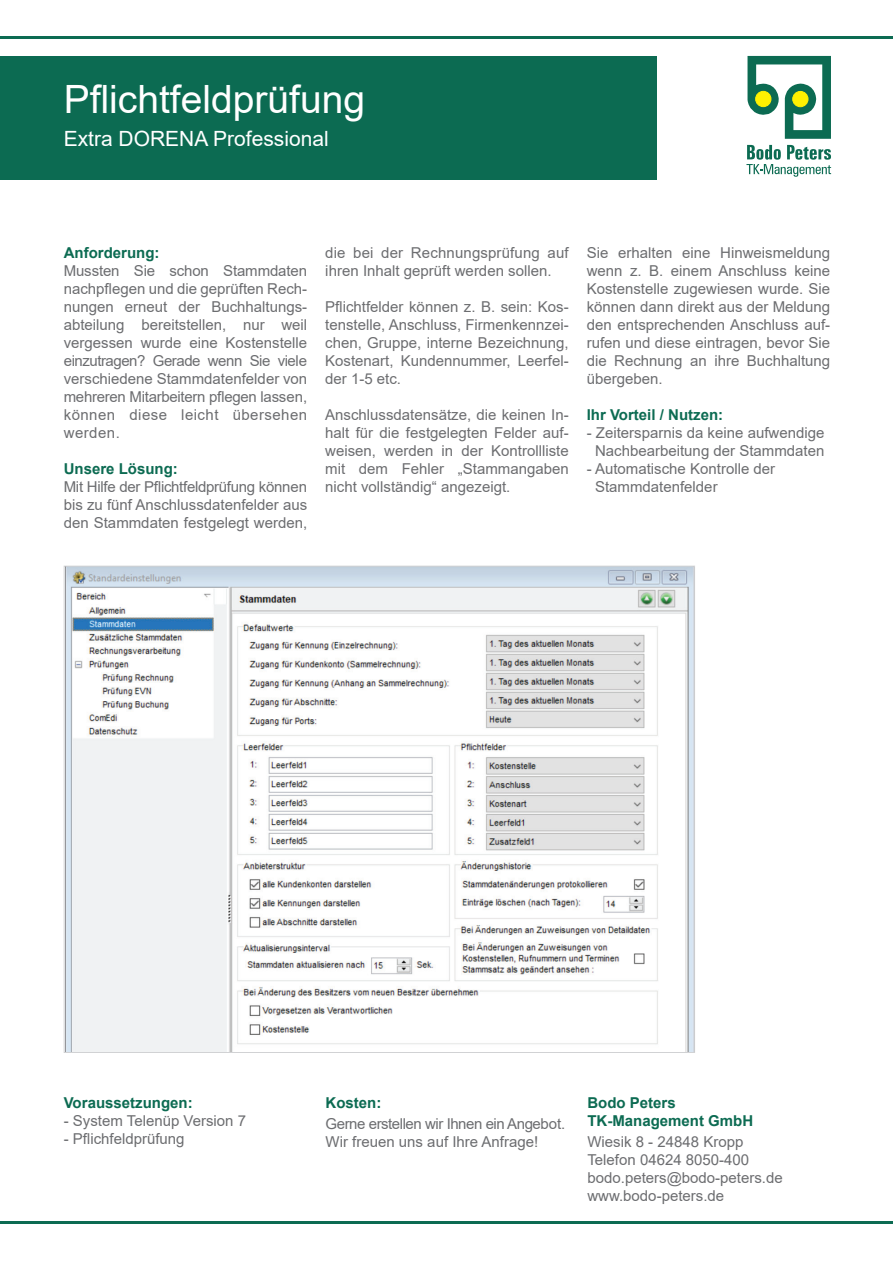
<style>
.page{position:relative;width:893px;height:1263px;background:#fff}
.page>*{position:absolute;margin:0;border:0;box-sizing:border-box;transform-origin:0 0}
.t1{font:39px "Arial";color:#fff}
.t2{font:21px "Arial";color:#fff}
.t3{font:15px/18px "Arial";color:#6c6d70;text-align:justify}
.t4{font:700 15px/18px "Arial";color:#0c6b52}
.t5{font:15px/18px "Arial";letter-spacing:-.03em;color:#6c6d70}
</style>
<div class="page">
<hr style="left:0;top:37px;width:893px;height:2px;background:#0c6b52">
<hr style="left:0;top:1221px;width:893px;height:3px;background:#0c6b52">
<svg style="left:747px;top:56px;width:84px;height:83px"></svg>
<svg style="left:746px;top:145px;width:85px;height:32px"></svg>
<div style="left:756px;top:91px;width:15px;height:16px;background:#fff101;border-radius:50%"></div>
<div style="left:756px;top:91px;width:15px;height:16px;border:1px solid #fff101;border-radius:50%"></div>
<div style="left:793px;top:91px;width:15px;height:16px;background:#fff101;border-radius:50%"></div>
<div style="left:793px;top:91px;width:15px;height:16px;border:1px solid #fff101;border-radius:50%"></div>
<div style="left:0;top:56px;width:657px;height:124px;background:#0c6b52"></div>
<img style="left:66px;top:568px;width:627px;height:483px">
<h1 class="t1" style="left:64px;top:72px;width:303px">Pflichtfeldprüfung</h1>
<h2 class="t2" style="left:64px;top:124px;width:266px">Extra DORENA Professional</h2>
<p class="t4" style="left:64px;top:243px;width:97px">Anforderung:</p>
<p class="t3" style="left:64px;top:261px;width:245px">Mussten Sie schon Stammdaten nachpflegen und die geprüften Rech&shy;nungen erneut der Buchhaltungs&shy;abteilung bereitstellen, nur weil vergessen wurde eine Kostenstelle einzutragen? Gerade wenn Sie viele verschiedene Stammdatenfelder von mehreren Mitarbeitern pflegen lassen, können diese leicht übersehen werden.</p>
<p class="t4" style="left:64px;top:459px;width:116px">Unsere Lösung:</p>
<p class="t3" style="left:64px;top:477px;width:245px">Mit Hilfe der Pflichtfeldprüfung können bis zu fünf Anschlussdatenfelder aus den Stammdaten festgelegt werden,</p>
<p class="t3" style="left:325px;top:243px;width:245px">die bei der Rechnungsprüfung auf ihren Inhalt geprüft werden sollen.</p>
<p class="t3" style="left:325px;top:297px;width:245px">Pflichtfelder können z. B. sein: Kos&shy;tenstelle, Anschluss, Firmenkennzei&shy;chen, Gruppe, interne Bezeichnung, Kostenart, Kundennummer, Leerfel&shy;der 1-5 etc.</p>
<p class="t3" style="left:325px;top:405px;width:245px">Anschlussdatensätze, die keinen In&shy;halt für die festgelegten Felder auf&shy;weisen, werden in der Kontrollliste mit dem Fehler „Stammangaben nicht vollständig“ angezeigt.</p>
<p class="t3" style="left:587px;top:243px;width:245px">Sie erhalten eine Hinweismeldung wenn z. B. einem Anschluss keine Kostenstelle zugewiesen wurde. Sie können dann direkt aus der Meldung den entsprechenden Anschluss auf&shy;rufen und diese eintragen, bevor Sie die Rechnung an ihre Buchhaltung übergeben.</p>
<p class="t4" style="left:587px;top:405px;width:138px">Ihr Vorteil / Nutzen:</p>
<p class="t3" style="left:587px;top:423px;width:239px;text-align:center">- Zeitersparnis da keine aufwendige<br>Nachbearbeitung der Stammdaten</p>
<p class="t3" style="left:595px;top:459px;width:182px;text-indent:-8px">- Automatische Kontrolle der<br>Stammdatenfelder</p>
<p class="t4" style="left:64px;top:1094px;width:130px">Voraussetzungen:</p>
<p class="t3" style="left:64px;top:1112px;width:184px">- System Telenüp Version 7</p>
<p class="t3" style="left:64px;top:1130px;width:122px">- Pflichfeldprüfung</p>
<p class="t4" style="left:326px;top:1094px;width:57px">Kosten:</p>
<p class="t5" style="left:326px;top:1115px;width:241px">Gerne erstellen wir Ihnen ein Angebot.<br>Wir freuen uns auf Ihre Anfrage!</p>
<p class="t4" style="left:587px;top:1094px;width:167px">Bodo Peters<br>TK-Management GmbH</p>
<p class="t3" style="left:587px;top:1133px;width:197px;text-align:left">Wiesik 8 - 24848 Kropp<br>Telefon 04624 8050-400 bodo.peters@bodo-peters.de www.bodo-peters.de</p>
</div>
